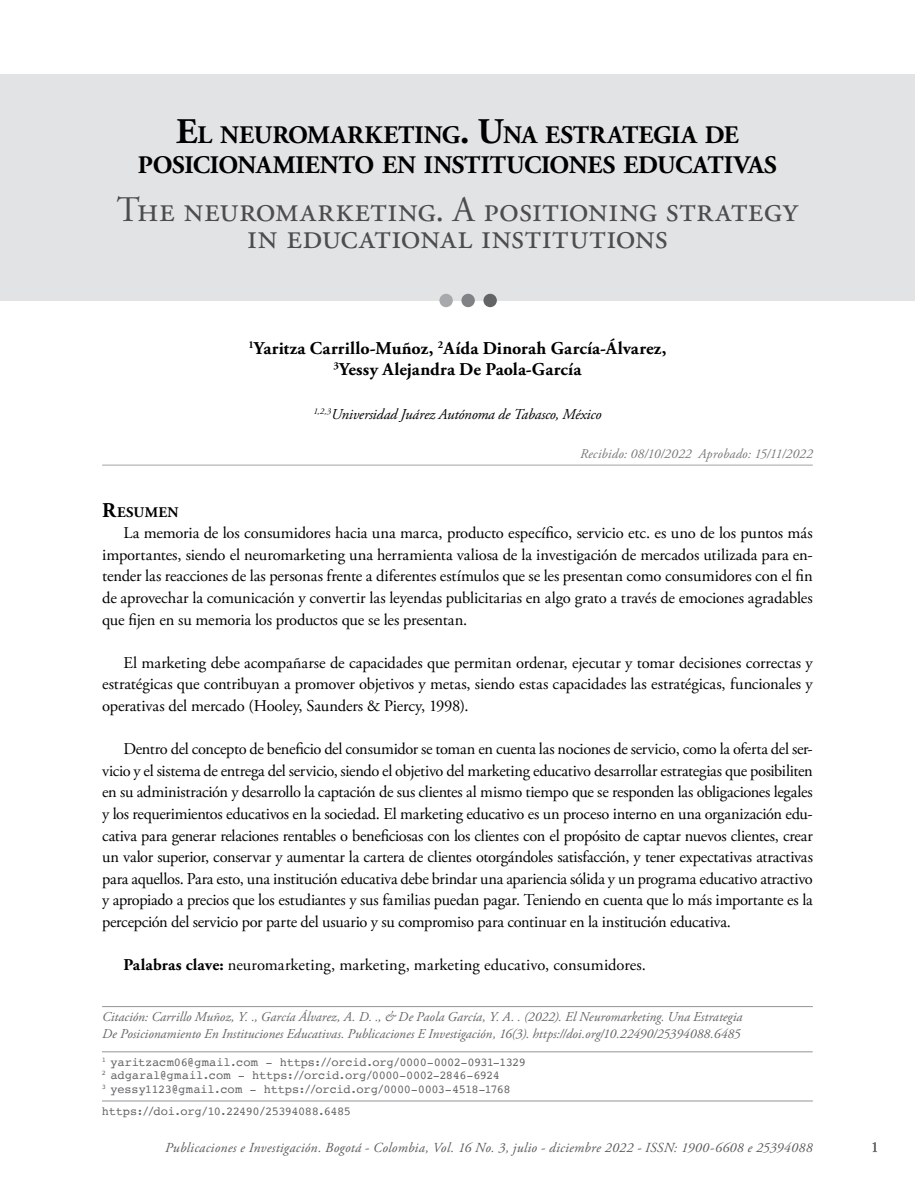
<style>
.page{position:relative;width:915px;height:1191px;background:#fff}
.page>*{position:absolute;margin:0;border:0;box-sizing:border-box;transform-origin:0 0}
.t1{font:36px/27px "Adobe Garamond Pro";letter-spacing:.01em;color:#4d4d4f;text-align:center}
.t2{font:700 25.2px/30px "Adobe Garamond Pro";letter-spacing:-.01em;color:#000;text-align:center}
.t3{font:700 18px/21px "Adobe Garamond Pro";letter-spacing:.01em;color:#000;text-align:center}
.t4{font:16.5px/21.6px "Adobe Garamond Pro";letter-spacing:-.02em;color:#000;text-align:justify}
.t5{font:italic 15px "Adobe Garamond Pro";letter-spacing:-.015em;color:#000}
.t6{font:15px "Adobe Garamond Pro";color:#6d6e71}
.t7{font:700 14.7px "Adobe Garamond Pro";color:#000}
.t8{font:italic 13.8px "Adobe Garamond Pro";letter-spacing:.02em;color:#58595b}
.t9{font:italic 13.5px/16.5px "Adobe Garamond Pro";color:#636466}
.t10{font:italic 13.5px "Adobe Garamond Pro";letter-spacing:.01em;color:#77787b}
.t11{font:12px/13.5px "Courier";letter-spacing:-.02em;color:#636466}
.t12{font:12px "Courier";letter-spacing:-.04em;color:#636466}
.s1{font-size:36px}
.s2{font-size:21px}
.s3{font-weight:700}
</style>
<div class="page">
<div style="left:0;top:74px;width:914px;height:226px;background:#e2e3e4"></div>
<hr style="left:102px;top:464px;width:710px;height:2px;background:#c0c2c4">
<div style="left:483px;top:294px;width:13px;height:13px;background:#636466;border-radius:50%"></div>
<div style="left:461px;top:294px;width:13px;height:13px;background:#808285;border-radius:50%"></div>
<div style="left:439px;top:294px;width:13px;height:13px;background:#a7a9ac;border-radius:50%"></div>
<hr style="left:102px;top:1051px;width:710px;height:1px;background:#939598">
<hr style="left:102px;top:1100px;width:710px;height:1px;background:#939598">
<hr style="left:102px;top:1006px;width:710px;height:1px;background:#939598">
<h2 class="t2" style="left:138px;top:121px;width:640px"><span class="s1">E</span>L NEUROMARKETING<span class="s1">. U</span>NA ESTRATEGIA DE<br>POSICIONAMIENTO EN INSTITUCIONES EDUCATIVAS</h2>
<h1 class="t1" style="left:117px;top:198px;width:682px">The neuromarketing. A positioning strategy in educational institutions</h1>
<p class="t3" style="left:248px;top:338px;width:419px"><sup>1</sup>Yaritza Carrillo-Muñoz, <sup>2</sup>Aída Dinorah García-Álvarez,<br><sup>3</sup>Yessy Alejandra De Paola-García</p>
<p class="t5" style="left:313px;top:405px;width:289px"><sup>1,2,3</sup>Universidad Juárez Autónoma de Tabasco, México</p>
<p class="t10" style="left:580px;top:446px;width:234px">Recibido: 08/10/2022 Aprobado: 15/11/2022</p>
<p class="t7" style="left:102px;top:503px;width:78px"><span class="s2">R</span>ESUMEN</p>
<p class="t4" style="left:102px;top:523px;width:712px;text-indent:21px">La memoria de los consumidores hacia una marca, producto específico, servicio etc. es uno de los puntos más importantes, siendo el neuromarketing una herramienta valiosa de la investigación de mercados utilizada para en&shy;tender las reacciones de las personas frente a diferentes estímulos que se les presentan como consumidores con el fin de aprovechar la comunicación y convertir las leyendas publicitarias en algo grato a través de emociones agradables que fijen en su memoria los productos que se les presentan.</p>
<p class="t4" style="left:102px;top:652px;width:712px;text-indent:21px">El marketing debe acompañarse de capacidades que permitan ordenar, ejecutar y tomar decisiones correctas y estratégicas que contribuyan a promover objetivos y metas, siendo estas capacidades las estratégicas, funcionales y operativas del mercado (Hooley, Saunders &amp; Piercy, 1998).</p>
<p class="t4" style="left:102px;top:739px;width:712px;text-indent:21px">Dentro del concepto de beneficio del consumidor se toman en cuenta las nociones de servicio, como la oferta del ser&shy;vicio y el sistema de entrega del servicio, siendo el objetivo del marketing educativo desarrollar estrategias que posibiliten en su administración y desarrollo la captación de sus clientes al mismo tiempo que se responden las obligaciones legales y los requerimientos educativos en la sociedad. El marketing educativo es un proceso interno en una organización edu&shy;cativa para generar relaciones rentables o beneficiosas con los clientes con el propósito de captar nuevos clientes, crear un valor superior, conservar y aumentar la cartera de clientes otorgándoles satisfacción, y tener expectativas atractivas para aquellos. Para esto, una institución educativa debe brindar una apariencia sólida y un programa educativo atractivo y apropiado a precios que los estudiantes y sus familias puedan pagar. Teniendo en cuenta que lo más importante es la percepción del servicio por parte del usuario y su compromiso para continuar en la institución educativa.</p>
<p class="t4" style="left:123px;top:955px;width:524px"><span class="s3">Palabras clave:</span> neuromarketing, marketing, marketing educativo, consumidores.</p>
<p class="t9" style="left:102px;top:1009px;width:641px">Citación: Carrillo Muñoz, Y. ., García Álvarez, A. D. ., &amp; De Paola García, Y. A. . (2022). El Neuromarketing. Una Estrategia<br>De Posicionamiento En Instituciones Educativas. Publicaciones E Investigación, 16(3). https://doi.org/10.22490/25394088.6485</p>
<p class="t11" style="left:102px;top:1055px;width:425px"><sup>1</sup> yaritzacm06@gmail.com - https://orcid.org/0000-0002-0931-1329<br><sup>2</sup> adgaral@gmail.com - https://orcid.org/0000-0002-2846-6924<br><sup>3</sup> yessy1123@gmail.com - https://orcid.org/0000-0003-4518-1768</p>
<p class="t12" style="left:102px;top:1101px;width:250px">https://doi.org/10.22490/25394088.6485</p>
<p class="t8" style="left:165px;top:1139px;width:649px">Publicaciones e Investigación. Bogotá - Colombia, Vol. 16 No. 3, julio - diciembre 2022 - ISSN: 1900-6608 e 25394088</p>
<p class="t6" style="left:870px;top:1137px;width:9px">1</p>
</div>
